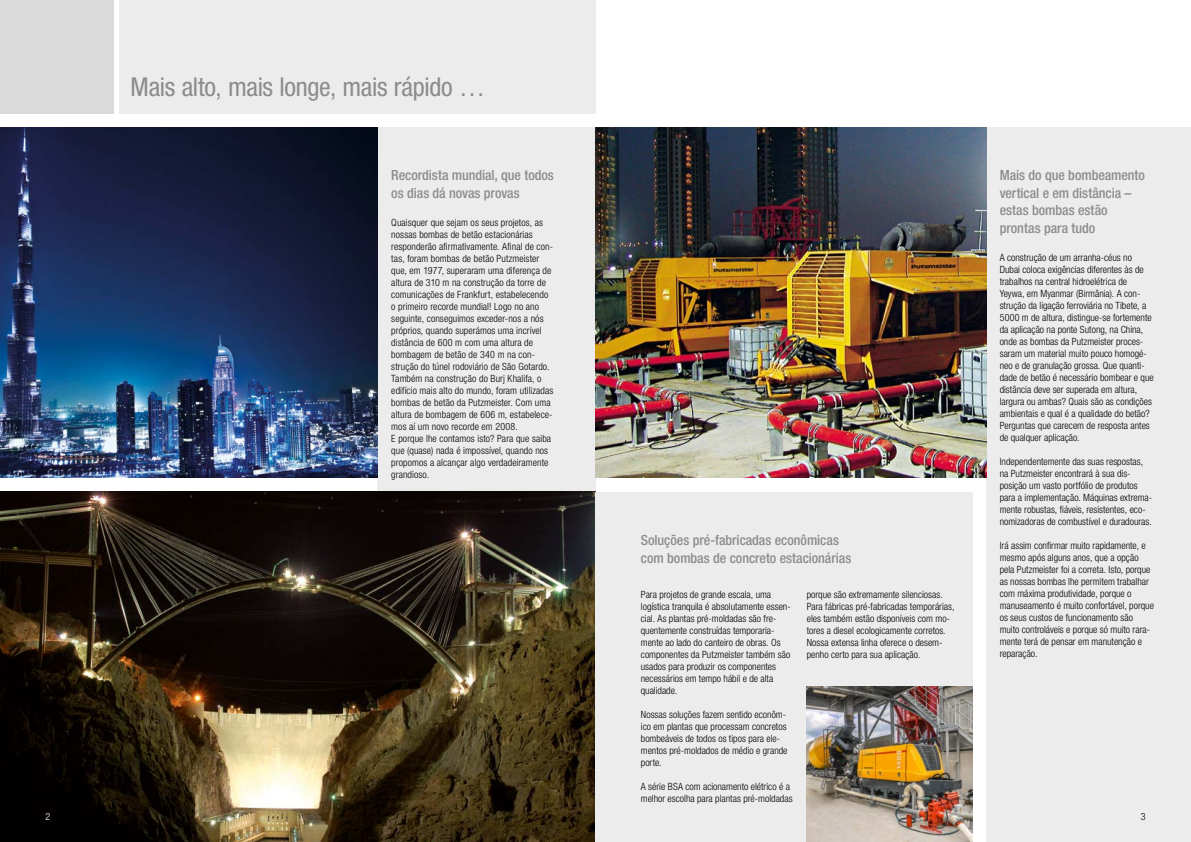
<style>
.page{position:relative;width:1191px;height:842px;background:#fff}
.page>*{position:absolute;margin:0;border:0;box-sizing:border-box;transform-origin:0 0}
.t1{font:condensed 26px "Helvetica Neue LT Pro";letter-spacing:-.01em;color:#8c8c8c}
.t2{font:500 condensed 14px/17.5px "Helvetica Neue LT Pro";letter-spacing:-.005em;color:#8c8c8c}
.t3{font:300 condensed 10px/12px "Helvetica Neue LT Pro";letter-spacing:.005em;color:#000}
.t4{font:300 condensed 10px "Helvetica Neue LT Pro";color:#fff}
</style>
<div class="page">
<div style="left:377px;top:128px;width:218px;height:364px;background:#ececed"></div>
<img style="left:0;top:128px;width:377px;height:350px">
<img style="left:0;top:492px;width:595px;height:350px">
<div style="left:119px;top:0;width:476px;height:113px;background:#ececed"></div>
<div style="left:0;top:0;width:113px;height:113px;background:#dadada"></div>
<div style="left:986px;top:128px;width:205px;height:714px;background:#ececed"></div>
<img style="left:595px;top:128px;width:391px;height:350px">
<div style="left:595px;top:493px;width:377px;height:349px;background:#ececed"></div>
<img style="left:806px;top:686px;width:166px;height:156px">
<h1 class="t1" style="left:130px;top:72px;width:356px">Mais alto, mais longe, mais rápido …</h1>
<h2 class="t2" style="left:391px;top:166px;width:164px">Recordista mundial, que todos os dias dá novas provas</h2>
<p class="t3" style="left:391px;top:217px;width:164px">Quaisquer que sejam os seus projetos, as nossas bombas de betão estacionárias responderão afirmativamente. Afinal de con&shy;tas, foram bombas de betão Putzmeister que, em 1977, superaram uma diferença de altura de 310 m na construção da torre de comunicações de Frankfurt, estabelecendo o primeiro recorde mundial! Logo no ano seguinte, conseguimos exceder-nos a nós próprios, quando superámos uma incrível distância de 600 m com uma altura de bombagem de betão de 340 m na con&shy;strução do túnel rodoviário de São Gotardo.<br>Também na construção do Burj Khalifa, o edifício mais alto do mundo, foram utilizadas bombas de betão da Putzmeister. Com uma altura de bombagem de 606 m, estabelece&shy;mos aí um novo recorde em 2008.<br>E porque lhe contamos isto? Para que saiba que (quase) nada é impossível, quando nos propomos a alcançar algo verdadeiramente grandioso.</p>
<h2 class="t2" style="left:641px;top:531px;width:212px">Soluções pré-fabricadas econômicas com bombas de concreto estacionárias</h2>
<p class="t3" style="left:641px;top:588px;width:151px">Para projetos de grande escala, uma logística tranquila é absolutamente essen&shy;cial. As plantas pré-moldadas são fre&shy;quentemente construídas temporaria&shy;mente ao lado do canteiro de obras. Os componentes da Putzmeister também são usados para produzir os componentes necessários em tempo hábil e de alta qualidade.</p>
<p class="t3" style="left:641px;top:708px;width:148px">Nossas soluções fazem sentido econôm&shy;ico em plantas que processam concretos bombeáveis de todos os tipos para ele&shy;mentos pré-moldados de médio e grande porte.</p>
<p class="t3" style="left:641px;top:780px;width:153px">A série BSA com acionamento elétrico é a melhor escolha para plantas pré-moldadas</p>
<p class="t3" style="left:806px;top:588px;width:149px">porque são extremamente silenciosas.<br>Para fábricas pré-fabricadas temporárias, eles também estão disponíveis com mo&shy;tores a diesel ecologicamente corretos.<br>Nossa extensa linha oferece o desem&shy;penho certo para sua aplicação.</p>
<h2 class="t2" style="left:999px;top:166px;width:147px">Mais do que bombeamento vertical e em distância – estas bombas estão prontas para tudo</h2>
<p class="t3" style="left:999px;top:251px;width:155px">A construção de um arranha-céus no Dubai coloca exigências diferentes às de trabalhos na central hidroelétrica de Yeywa, em Myanmar (Birmânia). A con&shy;strução da ligação ferroviária no Tibete, a 5000 m de altura, distingue-se fortemente da aplicação na ponte Sutong, na China, onde as bombas da Putzmeister proces&shy;saram um material muito pouco homogé&shy;neo e de granulação grossa. Que quanti&shy;dade de betão é necessário bombear e que distância deve ser superada em altura, largura ou ambas? Quais são as condições ambientais e qual é a qualidade do betão?<br>Perguntas que carecem de resposta antes de qualquer aplicação.</p>
<p class="t3" style="left:999px;top:455px;width:154px">Independentemente das suas respostas, na Putzmeister encontrará à sua dis&shy;posição um vasto portfólio de produtos para a implementação. Máquinas extrema&shy;mente robustas, fiáveis, resistentes, eco&shy;nomizadoras de combustível e duradouras.</p>
<p class="t3" style="left:999px;top:539px;width:156px">Irá assim confirmar muito rapidamente, e mesmo após alguns anos, que a opção pela Putzmeister foi a correta. Isto, porque as nossas bombas lhe permitem trabalhar com máxima produtividade, porque o manuseamento é muito confortável, porque os seus custos de funcionamento são muito controláveis e porque só muito rara&shy;mente terá de pensar em manutenção e reparação.</p>
<p class="t4" style="left:45px;top:811px;width:6px">2</p>
<p class="t3" style="left:1140px;top:810px;width:6px">3</p>
</div>
